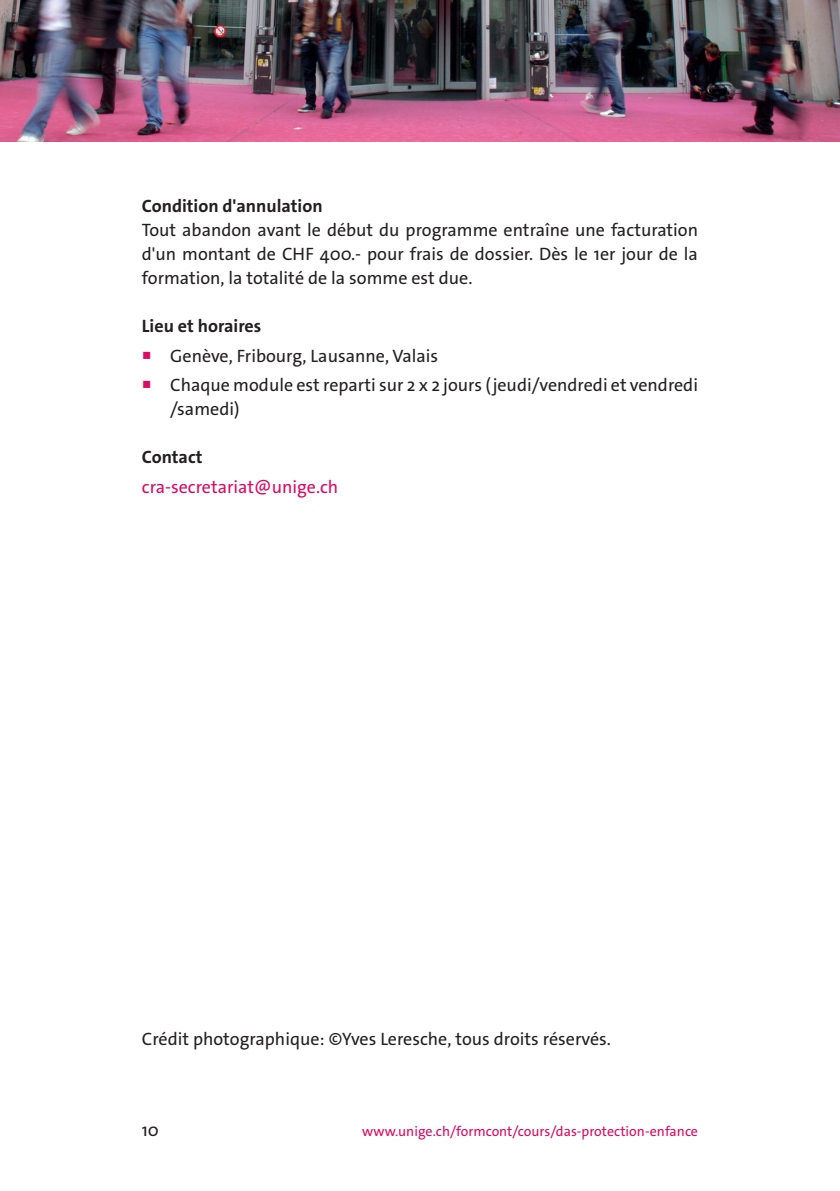
<style>
.page{position:relative;width:840px;height:1191px;background:#fff}
.page>*{position:absolute;margin:0;border:0;box-sizing:border-box;transform-origin:0 0}
.texte{font:18px/24px "The Sans Os F";color:#231f20;text-align:justify}
.retrait5{font:18px/24px "The Sans Os F";color:#231f20}
.texte-2{font:700 18px "The Sans Os F";color:#231f20}
.texte-3{font:18px "The Sans Os F";color:#db0a62}
.t1{font:14px "The Sans Os F";color:#db0a62}
.s1{color:#db0a62}
</style>
<div class="page">
<img style="left:0;top:0;width:839px;height:142px">
<p class="texte-2" style="left:142px;top:194px;width:182px">Condition d'annulation</p>
<p class="texte" style="left:142px;top:218px;width:557px">Tout abandon avant le début du programme entraîne une facturation d'un montant de CHF 400.- pour frais de dossier. Dès le 1er jour de la formation, la totalité de la somme est due.</p>
<p class="texte-2" style="left:142px;top:314px;width:121px">Lieu et horaires</p>
<p class="retrait5" style="left:142px;top:343px;width:298px"><span class="s1">○</span> Genève, Fribourg, Lausanne, Valais</p>
<p class="retrait5" style="left:170px;top:373px;width:529px;text-indent:-28px"><span class="s1">○</span> Chaque module est reparti sur 2 x 2 jours (jeudi/vendredi et vendredi /samedi)</p>
<p class="texte-2" style="left:142px;top:445px;width:62px">Contact</p>
<p class="texte-3" style="left:142px;top:475px;width:198px">cra-secretariat@unige.ch</p>
<p class="texte" style="left:142px;top:1027px;width:470px">Crédit photographique: ©Yves Leresche, tous droits réservés.</p>
<p class="texte" style="left:142px;top:1118px;width:19px">10</p>
<p class="t1" style="left:362px;top:1122px;width:337px">www.unige.ch/formcont/cours/das-protection-enfance</p>
</div>
